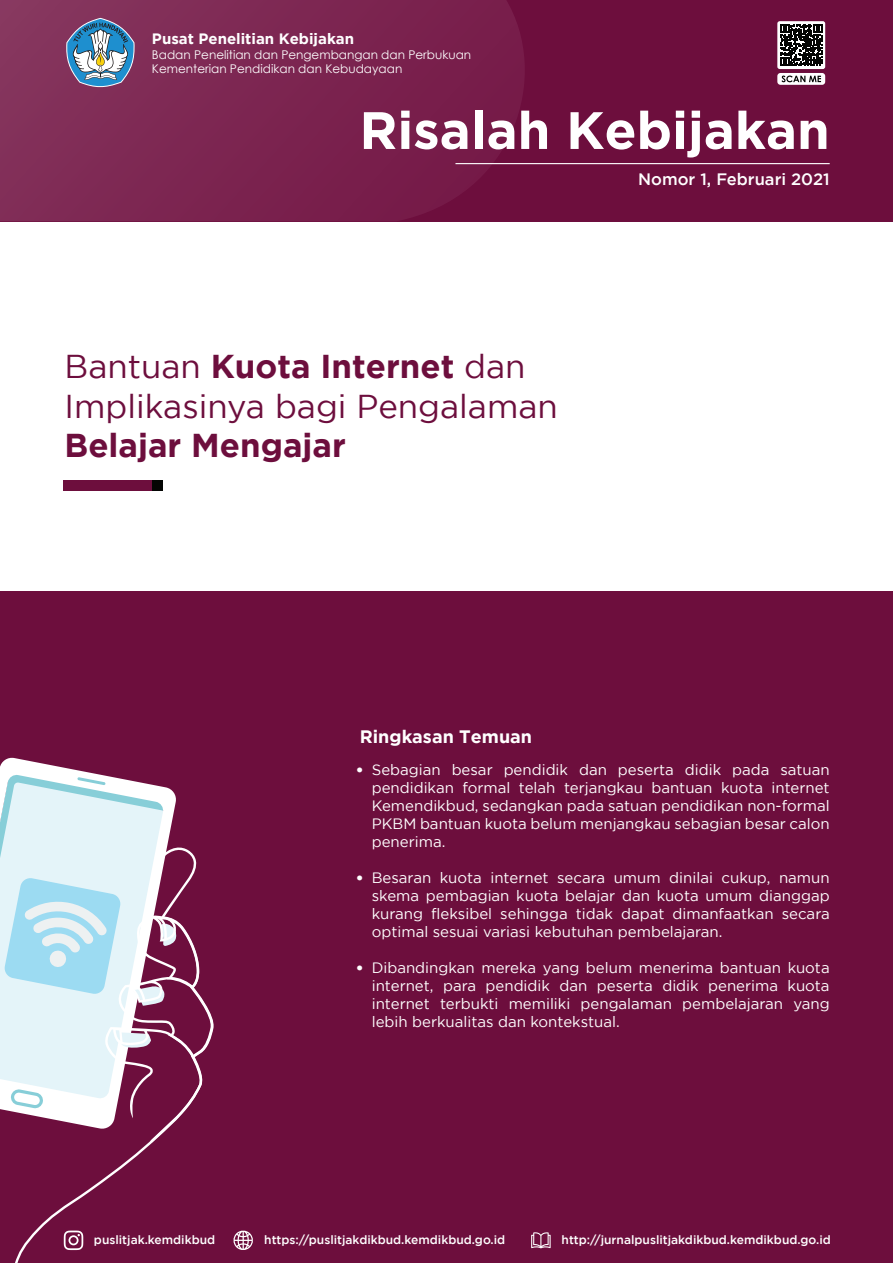
<style>
.page{position:relative;width:893px;height:1263px;background:#fff}
.page>*{position:absolute;margin:0;border:0;box-sizing:border-box;transform-origin:0 0}
.t1{font:700 52.5px "Gotham";color:#fff}
.t2{font:33px/39.6px "Gotham";color:#6d0e3d}
.t3{font:700 33px "Gotham";color:#6d0e3d}
.t4{font:700 18px "Gotham";color:#fff}
.t5{font:500 16.5px "Gotham";color:#fff}
.t6{font:15px/18px "Gotham";color:#fff;text-align:justify}
.t7{font:700 15px "Gotham";color:#fff}
.t8{font:500 12px "Gotham";color:#fff}
.t9{font:12px/14.4px "Century Gothic";color:#fff}
.s1{font-weight:700}
.s2{font-family:"Century Gothic";font-weight:700;font-size:16.5px}
</style>
<div class="page">
<div style="left:0;top:591px;width:893px;height:672px;background:#6d0e3d"></div>
<div style="left:63px;top:480px;width:89px;height:11px;background:#6d0e3d"></div>
<div style="left:152px;top:480px;width:11px;height:11px;background:#040503"></div>
<svg style="left:15px;top:847px;width:182px;height:416px"></svg>
<svg style="left:0;top:757px;width:177px;height:353px;fill:#e4f4f9"></svg>
<svg style="left:72px;top:776px;width:34px;height:9px"></svg>
<svg style="left:4px;top:877px;width:210px;height:265px"></svg>
<svg style="left:531px;top:1232px;width:20px;height:16px"></svg>
<svg style="left:233px;top:1230px;width:20px;height:20px"></svg>
<svg style="left:64px;top:1230px;width:19px;height:20px"></svg>
<div style="left:0;top:0;width:893px;height:221px;background:#6d0e3d"></div>
<svg style="left:0;top:0;width:525px;height:221px"></svg>
<hr style="left:455px;top:163px;width:375px;height:1px;background:#fff">
<svg style="left:66px;top:18px;width:69px;height:70px;background:#7389a8"></svg>
<svg style="left:777px;top:73px;width:48px;height:12px"></svg>
<div style="left:777px;top:21px;width:48px;height:48px;background:#fff;border-radius:2px"></div>
<svg style="left:780px;top:24px;width:42px;height:42px"></svg>
<svg style="left:781px;top:76px;width:40px;height:6px"></svg>
<p class="t7" style="left:152px;top:30px;width:204px">Pusat Penelitian Kebijakan</p>
<p class="t9" style="left:152px;top:47px;width:321px">Badan Penelitian dan Pengembangan dan Perbukuan<br>Kementerian Pendidikan dan Kebudayaan</p>
<h1 class="t1" style="left:359px;top:100px;width:472px">Risalah Kebijakan</h1>
<h2 class="t2" style="left:65px;top:346px;width:495px">Bantuan <span class="s1">Kuota Internet</span> dan<br>Implikasinya bagi Pengalaman</h2>
<h2 class="t3" style="left:65px;top:426px;width:283px">Belajar Mengajar</h2>
<p class="t5" style="left:638px;top:170px;width:193px">Nomor 1, Februari 2021</p>
<p class="t4" style="left:360px;top:726px;width:174px">Ringkasan Temuan</p>
<p class="t6" style="left:355px;top:761px;width:476px"><span class="s2">•</span> Sebagian besar pendidik dan peserta didik pada satuan</p>
<p class="t6" style="left:372px;top:779px;width:459px">pendidikan formal telah terjangkau bantuan kuota internet Kemendikbud, sedangkan pada satuan pendidikan non-formal PKBM bantuan kuota belum menjangkau sebagian besar calon penerima.</p>
<p class="t6" style="left:355px;top:869px;width:476px"><span class="s2">•</span> Besaran kuota internet secara umum dinilai cukup, namun</p>
<p class="t6" style="left:372px;top:887px;width:459px">skema pembagian kuota belajar dan kuota umum dianggap kurang fleksibel sehingga tidak dapat dimanfaatkan secara optimal sesuai variasi kebutuhan pembelajaran.</p>
<p class="t6" style="left:355px;top:959px;width:476px"><span class="s2">•</span> Dibandingkan mereka yang belum menerima bantuan kuota</p>
<p class="t6" style="left:372px;top:977px;width:459px">internet, para pendidik dan peserta didik penerima kuota internet terbukti memiliki pengalaman pembelajaran yang lebih berkualitas dan kontekstual.</p>
<p class="t8" style="left:94px;top:1233px;width:123px">puslitjak.kemdikbud</p>
<p class="t8" style="left:264px;top:1233px;width:243px">https://puslitjakdikbud.kemdikbud.go.id</p>
<p class="t8" style="left:562px;top:1233px;width:271px">http://jurnalpuslitjakdikbud.kemdikbud.go.id</p>
</div>
